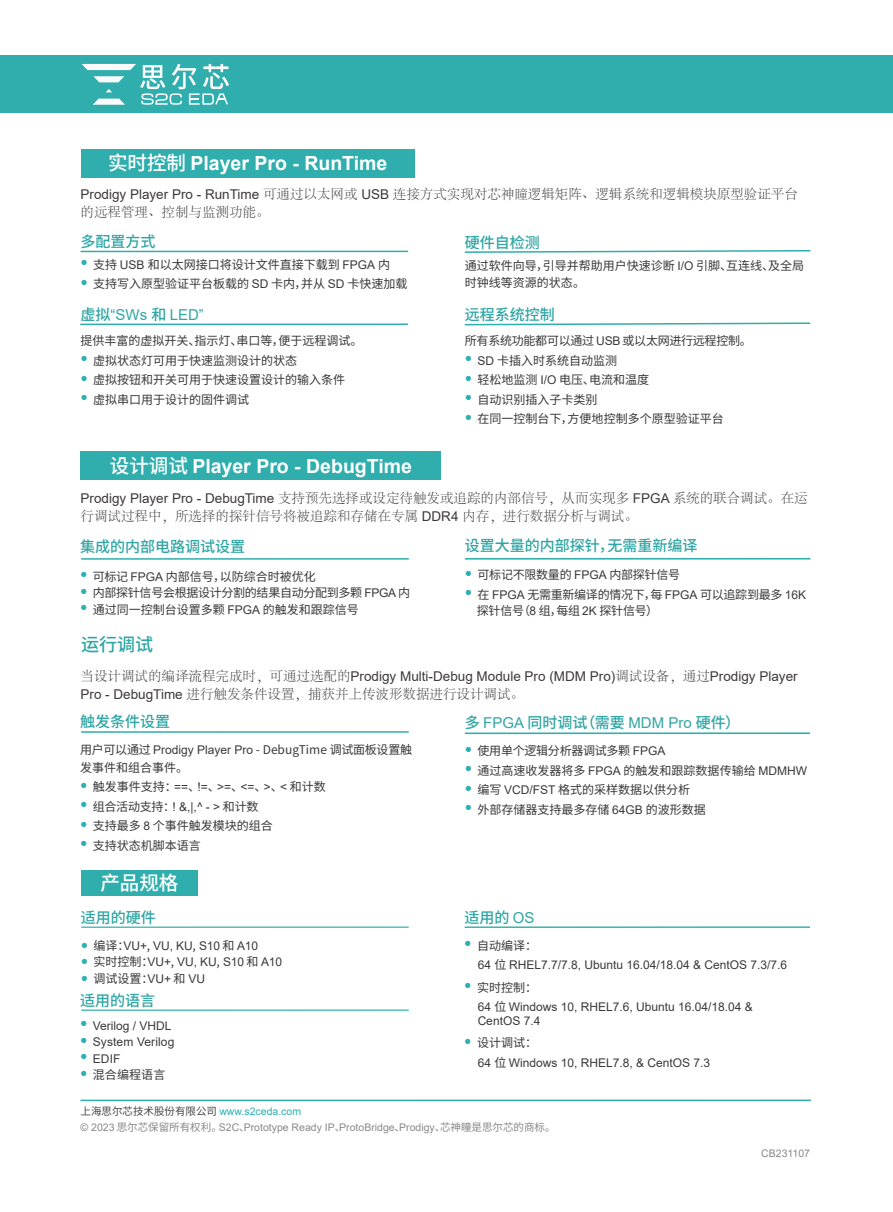
<style>
.page{position:relative;width:893px;height:1212px;background:#fff}
.page>*{position:absolute;margin:0;border:0;box-sizing:border-box;transform-origin:0 0}
.t1{font:700 19.5px "Arial";color:#fff}
.t2{font:500 19.5px "Source Han Sans SC";color:#fff}
.t3{font:500 18px "Source Han Sans SC";color:#31a6a5}
.t4{font:500 15px "Source Han Sans SC";color:#31a6a5}
.t5{font:15px "Arial";color:#31a6a5}
.t6{font:300 13.5px/18px "Adobe Song Std";color:#3d3939}
.t7{font:13.5px "Arial";color:#3d3939}
.t8{font:12px/16.5px "Source Han Sans SC";color:#3b3939}
.t9{font:12px/13.5px "Arial";color:#3b3939}
.t10{font:12px/16.5px "Source Han Sans SC";letter-spacing:-.025em;color:#3b3939}
.t11{font:10.5px/16.5px "Arial";color:#898989}
.s1{font-family:"Source Han Sans SC";font-weight:500}
.s2{font-family:"Arial";font-weight:400}
.s3{font-family:"Arial";font-size:21px;color:#2ab0b6}
.s4{font-family:"Arial"}
.s5{color:#fff}
.s6{font-family:"Adobe Song Std";font-weight:300}
.s7{font-size:21px;color:#2ab0b6}
.s8{font-family:"Source Han Sans SC"}
.s9{font-family:"Source Han Sans SC";color:#494949}
.s10{color:#2ab0b6}
</style>
<div class="page">
<div style="left:81px;top:149px;width:334px;height:29px;background:#2faead"></div>
<div style="left:81px;top:451px;width:360px;height:29px;background:#2faead"></div>
<div style="left:0;top:56px;width:893px;height:57px;background:#2faead"></div>
<hr style="left:81px;top:1099px;width:730px;height:2px;background:#2faead">
<hr style="left:81px;top:251px;width:327px;height:1px;background:#2faead">
<svg style="left:464px;top:250px;width:347px;height:3px"></svg>
<div style="left:81px;top:870px;width:117px;height:25px;background:#2faead"></div>
<hr style="left:80px;top:323px;width:328px;height:2px;background:#2faead">
<hr style="left:81px;top:558px;width:328px;height:2px;background:#2faead">
<hr style="left:465px;top:558px;width:345px;height:2px;background:#2faead">
<hr style="left:81px;top:731px;width:328px;height:2px;background:#2faead">
<hr style="left:465px;top:732px;width:345px;height:2px;background:#2faead">
<hr style="left:81px;top:926px;width:328px;height:2px;background:#2faead">
<hr style="left:465px;top:926px;width:345px;height:2px;background:#2faead">
<hr style="left:81px;top:1009px;width:328px;height:2px;background:#2faead">
<svg style="left:82px;top:64px;width:147px;height:41px"></svg>
<svg style="left:464px;top:322px;width:347px;height:4px"></svg>
<h1 class="t1" style="left:108px;top:149px;width:281px"><span class="s1">实时控制</span> Player Pro - RunTime</h1>
<p class="t6" style="left:81px;top:186px;width:719px"><span class="s2">Prodigy Player Pro - RunTime</span> 可通过以太网或 <span class="s2">USB</span> 连接方式实现对芯神瞳逻辑矩阵、逻辑系统和逻辑模块原型验证平台的远程管理、控制与监测功能。</p>
<p class="t8" style="left:80px;top:256px;width:311px"><span class="s3">•</span> 支持 <span class="s4">USB</span> 和以太网接口将设计文件直接下载到 <span class="s4">FPGA</span> 内</p>
<p class="t8" style="left:80px;top:276px;width:328px"><span class="s3">•</span> 支持写入原型验证平台板载的 <span class="s4">SD</span> 卡内，并从 <span class="s4">SD</span> 卡快速加载</p>
<p class="t5" style="left:80px;top:304px;width:125px"><span class="s1">虚拟</span>“SWs <span class="s1">和</span> LED”</p>
<p class="t8" style="left:80px;top:333px;width:284px">提供丰富的虚拟开关、指示灯、串口等，便于远程调试。</p>
<p class="t8" style="left:80px;top:352px;width:227px"><span class="s3">•</span> 虚拟状态灯可用于快速监测设计的状态<span class="s5">·</span></p>
<p class="t8" style="left:80px;top:372px;width:266px"><span class="s3">•</span> 虚拟按钮和开关可用于快速设置设计的输入条件</p>
<p class="t8" style="left:80px;top:391px;width:170px"><span class="s3">•</span> 虚拟串口用于设计的固件调试</p>
<p class="t4" style="left:80px;top:233px;width:76px">多配置方式</p>
<p class="t4" style="left:465px;top:234px;width:76px">硬件自检测</p>
<p class="t8" style="left:465px;top:258px;width:341px">通过软件向导，引导并帮助用户快速诊断 <span class="s4">I/O</span> 引脚、互连线、及全局时钟线等资源的状态。</p>
<p class="t4" style="left:465px;top:306px;width:91px">远程系统控制</p>
<p class="t10" style="left:465px;top:333px;width:291px">所有系统功能都可以通过 <span class="s4">USB</span> 或以太网进行远程控制。<span class="s5">·</span></p>
<p class="t8" style="left:465px;top:352px;width:163px"><span class="s3">•</span> <span class="s4">SD</span> 卡插入时系统自动监测<span class="s5">·</span></p>
<p class="t8" style="left:465px;top:372px;width:186px"><span class="s3">•</span> 轻松地监测 <span class="s4">I/O</span> 电压、电流和温度</p>
<p class="t8" style="left:465px;top:391px;width:134px"><span class="s3">•</span> 自动识别插入子卡类别</p>
<p class="t8" style="left:465px;top:411px;width:260px"><span class="s3">•</span> 在同一控制台下，方便地控制多个原型验证平台</p>
<h1 class="t1" style="left:110px;top:452px;width:304px"><span class="s1">设计调试</span> Player Pro - DebugTime</h1>
<p class="t6" style="left:81px;top:489px;width:729px"><span class="s2">Prodigy Player Pro - DebugTime</span> 支持预先选择或设定待触发或追踪的内部信号，从而实现多 <span class="s2">FPGA</span> 系统的联合调试。在运行调试过程中，所选择的探针信号将被追踪和存储在专属 <span class="s2">DDR4</span> 内存，进行数据分析与调试。</p>
<p class="t4" style="left:80px;top:538px;width:166px">集成的内部电路调试设置</p>
<p class="t8" style="left:80px;top:568px;width:246px"><span class="s3">•</span> 可标记 <span class="s4">FPGA</span> 内部信号，以防综合时被优化<span class="s5">·</span></p>
<p class="t10" style="left:80px;top:585px;width:332px"><span class="s3">•</span> 内部探针信号会根据设计分割的结果自动分配到多颗 <span class="s4">FPGA</span> 内</p>
<p class="t8" style="left:80px;top:601px;width:280px"><span class="s3">•</span> 通过同一控制台设置多颗 <span class="s4">FPGA</span> 的触发和跟踪信号</p>
<h2 class="t3" style="left:81px;top:634px;width:73px">运行调试</h2>
<p class="t4" style="left:465px;top:537px;width:234px">设置大量的内部探针，无需重新编译</p>
<p class="t10" style="left:465px;top:567px;width:225px"><span class="s3">•</span> 可标记不限数量的 <span class="s4">FPGA</span> 内部探针信号<span class="s5">·</span></p>
<p class="t10" style="left:477px;top:586px;width:331px;text-indent:-12px"><span class="s3">•</span> 在 <span class="s4">FPGA</span> 无需重新编译的情况下，每 <span class="s4">FPGA</span> 可以追踪到最多 <span class="s4">16K</span>探针信号（<span class="s4">8</span> 组，每组 <span class="s4">2K</span> 探针信号）</p>
<p class="t7" style="left:81px;top:667px;width:719px"><span class="s6">当设计调试的编译流程完成时，可通过选配的</span>Prodigy Multi-Debug Module Pro (MDM Pro)<span class="s6">调试设备，通过</span>Prodigy Player</p>
<p class="t6" style="left:81px;top:685px;width:445px"><span class="s2">Pro - DebugTime</span> 进行触发条件设置，捕获并上传波形数据进行设计调试。</p>
<p class="t4" style="left:80px;top:713px;width:91px">触发条件设置</p>
<p class="t8" style="left:80px;top:740px;width:333px;line-height:18px">用户可以通过 <span class="s4">Prodigy Player Pro</span> - DebugTime 调试面板设置触发事件和组合事件。</p>
<p class="t8" style="left:80px;top:779px;width:256px"><span class="s3">•</span> 触发事件支持：<span class="s4">==</span>、<span class="s4">!=</span>、<span class="s4">&gt;=</span>、<span class="s4">&lt;=</span>、<span class="s4">&gt;</span>、<span class="s4">&lt;</span> 和计数<span class="s5">·</span></p>
<p class="t10" style="left:80px;top:798px;width:180px"><span class="s3">•</span> 组合活动支持：<span class="s4">! &amp;,|,^ - &gt;</span> 和计数</p>
<p class="t8" style="left:80px;top:818px;width:194px"><span class="s3">•</span> 支持最多 <span class="s4">8</span> 个事件触发模块的组合</p>
<p class="t8" style="left:80px;top:837px;width:122px"><span class="s3">•</span> 支持状态机脚本语言</p>
<h1 class="t2" style="left:100px;top:872px;width:79px">产品规格</h1>
<p class="t4" style="left:81px;top:909px;width:76px">适用的硬件</p>
<p class="t9" style="left:81px;top:939px;width:179px"><span class="s7">•</span> <span class="s8">编译：</span>VU+<span class="s8">,</span> VU, KU<span class="s8">,</span> S10 <span class="s8">和</span> A10</p>
<p class="t9" style="left:81px;top:955px;width:203px"><span class="s7">•</span> <span class="s8">实时控制：</span>VU+<span class="s8">,</span> VU, KU<span class="s8">,</span> S10 <span class="s8">和</span> A10</p>
<p class="t8" style="left:81px;top:970px;width:126px"><span class="s3">•</span> 调试设置：<span class="s4">VU+</span> 和 <span class="s4">VU</span></p>
<p class="t4" style="left:80px;top:991px;width:76px">适用的语言</p>
<p class="t9" style="left:80px;top:1018px;width:93px"><span class="s7">•</span> Verilog / VHDL</p>
<p class="t9" style="left:80px;top:1035px;width:96px"><span class="s7">•</span> System Verilog</p>
<p class="t9" style="left:80px;top:1051px;width:42px"><span class="s7">•</span> EDIF</p>
<p class="t8" style="left:80px;top:1067px;width:87px"><span class="s3">•</span> 混合编程语言</p>
<p class="t4" style="left:465px;top:714px;width:277px">多 <span class="s2">FPGA</span> 同时调试（需要 <span class="s2">MDM Pro</span> 硬件）</p>
<p class="t10" style="left:465px;top:743px;width:211px"><span class="s3">•</span> 使用单个逻辑分析器调试多颗 <span class="s4">FPGA</span><span class="s5">·</span></p>
<p class="t8" style="left:465px;top:762px;width:344px"><span class="s3">•</span> 通过高速收发器将多 <span class="s4">FPGA</span> 的触发和跟踪数据传输给 <span class="s4">MDMHW</span></p>
<p class="t8" style="left:465px;top:782px;width:227px"><span class="s3">•</span> 编写 <span class="s4">VCD/FST</span> 格式的采样数据以供分析</p>
<p class="t8" style="left:465px;top:801px;width:242px"><span class="s3">•</span> 外部存储器支持最多存储 <span class="s4">64GB</span> 的波形数据</p>
<p class="t4" style="left:465px;top:909px;width:72px">适用的 <span class="s2">OS</span></p>
<p class="t8" style="left:464px;top:937px;width:74px"><span class="s3">•</span> 自动编译：</p>
<p class="t9" style="left:478px;top:958px;width:311px">64 <span class="s8">位</span> RHEL7.7/7.8, Ubuntu 16.04/18.04 &amp; CentOS 7.3/7.6</p>
<p class="t8" style="left:464px;top:979px;width:74px"><span class="s3">•</span> 实时控制：</p>
<p class="t9" style="left:478px;top:1000px;width:277px">64 <span class="s8">位</span> Windows 10, RHEL7.6, Ubuntu 16.04/18.04 &amp;<br>CentOS 7.4</p>
<p class="t8" style="left:464px;top:1035px;width:74px"><span class="s3">•</span> 设计调试：</p>
<p class="t9" style="left:478px;top:1056px;width:234px">64 <span class="s8">位</span> Windows 10, RHEL7.8, &amp; CentOS 7.3</p>
<p class="t11" style="left:81px;top:1103px;width:477px"><span class="s9">上海思尔芯技术股份有限公司</span> <span class="s10">www.s2ceda.com<br></span>© 2023 <span class="s8">思尔芯保留所有权利。</span>S2C<span class="s8">、</span>Prototype Ready IP<span class="s8">、</span>ProtoBridge<span class="s8">、</span>Prodigy<span class="s8">、芯神瞳是思尔芯的商标。</span></p>
<p class="t11" style="left:761px;top:1145px;width:50px">CB231107</p>
</div>
